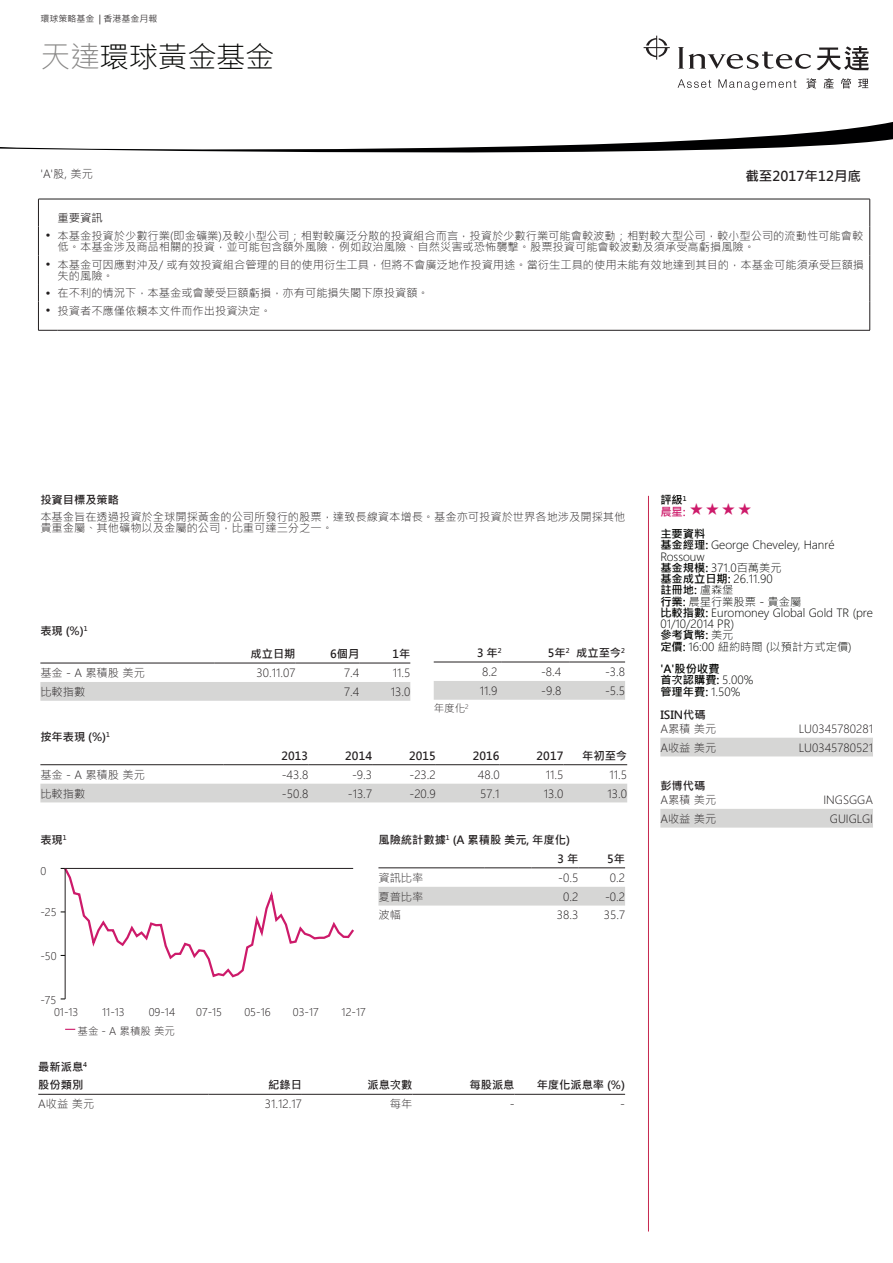
<style>
.page{position:relative;width:893px;height:1263px;background:#fff}
.page>*{position:absolute;margin:0;border:0;box-sizing:border-box;transform-origin:0 0}
.t1{font:300 30px "Microsoft Jheng Hei";letter-spacing:-.03em;color:#040503}
.t2{font:700 13.5px "Microsoft Jheng Hei";color:#231f20}
.t3{font:300 11.25px/11.2px "Microsoft Jheng Hei";color:#231f20}
.t4{font:300 11.25px/11.2px "Microsoft Jheng Hei";color:#040503}
.t5{font:700 11.25px/18.8px "Microsoft Jheng Hei";color:#231f20}
.t6{font:700 11.25px/11.2px "Microsoft Jheng Hei";color:#040503}
.t7{font:700 11.25px/11.2px "Microsoft Jheng Hei";color:#cd1a6a}
.t8{font:11.25px "Microsoft Jheng Hei";color:#231f20}
.t9{font:300 10.5px "Microsoft Jheng Hei";color:#231f20}
.t10{font:9px "Microsoft Jheng Hei";color:#231f20}
.s1{color:#888786}
.s2{font-family:"Arial";font-weight:700}
.s3{color:#040503}
.s4{font-weight:700}
.s5{font-weight:300}
</style>
<div class="page">
<svg style="left:0;top:122px;width:893px;height:30px"></svg>
<svg style="left:644px;top:36px;width:26px;height:24px"></svg>
<svg style="left:678px;top:79px;width:33px;height:9px"></svg>
<svg style="left:718px;top:79px;width:78px;height:11px"></svg>
<svg style="left:806px;top:78px;width:10px;height:11px"></svg>
<svg style="left:824px;top:78px;width:10px;height:10px"></svg>
<svg style="left:841px;top:78px;width:10px;height:11px"></svg>
<svg style="left:858px;top:79px;width:10px;height:9px"></svg>
<svg style="left:678px;top:46px;width:191px;height:24px"></svg>
<div style="left:660px;top:738px;width:213px;height:18px;background:#d6d6d5"></div>
<div style="left:660px;top:809px;width:213px;height:19px;background:#d6d6d5"></div>
<svg style="left:869px;top:200px;width:1px;height:130px"></svg>
<svg style="left:38px;top:200px;width:20px;height:131px"></svg>
<hr style="left:58px;top:330px;width:812px;height:1px;background:#231f20">
<hr style="left:378px;top:867px;width:107px;height:1px;background:#231f20">
<hr style="left:485px;top:867px;width:46px;height:1px;background:#231f20">
<hr style="left:531px;top:867px;width:47px;height:1px;background:#231f20">
<hr style="left:578px;top:867px;width:47px;height:1px;background:#231f20">
<div style="left:378px;top:887px;width:247px;height:18px;background:#d6d6d5"></div>
<hr style="left:38px;top:1094px;width:170px;height:1px;background:#231f20">
<hr style="left:208px;top:1094px;width:94px;height:1px;background:#231f20">
<hr style="left:302px;top:1094px;width:110px;height:1px;background:#231f20">
<hr style="left:412px;top:1094px;width:102px;height:1px;background:#231f20">
<hr style="left:514px;top:1094px;width:111px;height:1px;background:#231f20">
<hr style="left:648px;top:496px;width:1px;height:735px;background:#c7284f">
<hr style="left:38px;top:199px;width:832px;height:1px;background:#201d1e">
<hr style="left:434px;top:662px;width:68px;height:1px;background:#231f20">
<hr style="left:502px;top:662px;width:68px;height:1px;background:#231f20">
<hr style="left:570px;top:662px;width:55px;height:1px;background:#231f20">
<div style="left:434px;top:681px;width:191px;height:19px;background:#d6d6d5"></div>
<hr style="left:40px;top:663px;width:175px;height:1px;background:#231f20">
<hr style="left:215px;top:663px;width:81px;height:1px;background:#231f20">
<hr style="left:296px;top:663px;width:63px;height:1px;background:#231f20">
<hr style="left:359px;top:663px;width:51px;height:1px;background:#231f20">
<div style="left:40px;top:682px;width:370px;height:19px;background:#d6d6d5"></div>
<hr style="left:40px;top:764px;width:183px;height:1px;background:#231f20">
<hr style="left:223px;top:764px;width:85px;height:1px;background:#231f20">
<hr style="left:308px;top:764px;width:64px;height:1px;background:#231f20">
<hr style="left:372px;top:764px;width:64px;height:1px;background:#231f20">
<hr style="left:436px;top:764px;width:64px;height:1px;background:#231f20">
<hr style="left:500px;top:764px;width:63px;height:1px;background:#231f20">
<hr style="left:563px;top:764px;width:64px;height:1px;background:#231f20">
<div style="left:40px;top:784px;width:587px;height:18px;background:#d6d6d5"></div>
<svg style="left:61px;top:867px;width:293px;height:112px"></svg>
<hr style="left:65px;top:868px;width:1px;height:131px;background:#231f20">
<hr style="left:65px;top:868px;width:288px;height:1px;background:#231f20">
<p class="t10" style="left:40px;top:13px;width:119px">環球策略基金 | 香港基金月報</p>
<h1 class="t1" style="left:40px;top:38px;width:236px"><span class="s1">天達</span>環球黃金基金</h1>
<p class="t3" style="left:40px;top:169px;width:54px">'A'股, 美元</p>
<p class="t8" style="left:58px;top:211px;width:46px">重要資訊</p>
<p class="t3" style="left:58px;top:230px;width:807px;text-indent:-11px"><span class="s2">•</span> 本基金投資於少數行業(即金礦業)及較小型公司；相對較廣泛分散的投資組合而言，投資於少數行業可能會較波動；相對較大型公司，較小型公司的流動性可能會較低。本基金涉及商品相關的投資，並可能包含額外風險，例如政治風險、自然災害或恐怖襲擊。股票投資可能會較波動及須承受高虧損風險。</p>
<p class="t3" style="left:58px;top:259px;width:808px;text-indent:-11px"><span class="s2">•</span> 本基金可因應對沖及/ 或有效投資組合管理的目的使用衍生工具，但將不會廣泛地作投資用途。當衍生工具的使用未能有效地達到其目的，本基金可能須承受巨額損失的風險。</p>
<p class="t3" style="left:46px;top:287px;width:384px"><span class="s2">•</span> 在不利的情況下，本基金或會蒙受巨額虧損，亦有可能損失閣下原投資額。</p>
<p class="t3" style="left:46px;top:305px;width:227px"><span class="s2">•</span> 投資者不應僅依賴本文件而作出投資決定。</p>
<p class="t2" style="left:745px;top:167px;width:117px">截至2017年12月底</p>
<p class="t5" style="left:40px;top:491px;width:80px">投資目標及策略</p>
<p class="t3" style="left:40px;top:511px;width:587px">本基金旨在透過投資於全球開採黃金的公司所發行的股票，達致長線資本增長。基金亦可投資於世界各地涉及開採其他貴重金屬、其他礦物以及金屬的公司，比重可達三分之一。</p>
<p class="t5" style="left:40px;top:621px;width:49px">表現 (%)<sup>1</sup></p>
<p class="t5" style="left:477px;top:644px;width:26px">3 年<sup>2</sup></p>
<p class="t5" style="left:548px;top:644px;width:79px">5年<sup>2</sup> 成立至今<sup>2</sup></p>
<p class="t3" style="left:482px;top:666px;width:17px">8.2</p>
<p class="t3" style="left:541px;top:666px;width:22px">-8.4</p>
<p class="t3" style="left:605px;top:666px;width:22px">-3.8</p>
<p class="t3" style="left:480px;top:685px;width:19px">11.9</p>
<p class="t3" style="left:541px;top:685px;width:22px">-9.8</p>
<p class="t3" style="left:605px;top:685px;width:22px">-5.5</p>
<p class="t5" style="left:251px;top:645px;width:46px">成立日期</p>
<p class="t5" style="left:330px;top:645px;width:31px">6個月</p>
<p class="t5" style="left:392px;top:645px;width:19px">1年</p>
<p class="t3" style="left:40px;top:667px;width:106px">基金 - A 累積股 美元</p>
<p class="t3" style="left:257px;top:667px;width:40px">30.11.07</p>
<p class="t3" style="left:344px;top:667px;width:17px">7.4</p>
<p class="t3" style="left:393px;top:667px;width:19px">11.5</p>
<p class="t3" style="left:40px;top:686px;width:46px">比較指數</p>
<p class="t3" style="left:344px;top:686px;width:17px">7.4</p>
<p class="t3" style="left:391px;top:686px;width:21px">13.0</p>
<p class="t5" style="left:40px;top:727px;width:71px">按年表現 (%)<sup>1</sup></p>
<p class="t5" style="left:281px;top:746px;width:28px">2013</p>
<p class="t5" style="left:345px;top:746px;width:28px">2014</p>
<p class="t5" style="left:409px;top:746px;width:28px">2015</p>
<p class="t5" style="left:473px;top:746px;width:28px">2016</p>
<p class="t5" style="left:537px;top:746px;width:28px">2017</p>
<p class="t5" style="left:582px;top:746px;width:46px">年初至今</p>
<p class="t3" style="left:40px;top:769px;width:106px">基金 - A 累積股 美元</p>
<p class="t3" style="left:282px;top:769px;width:28px">-43.8</p>
<p class="t3" style="left:352px;top:769px;width:22px">-9.3</p>
<p class="t3" style="left:409px;top:769px;width:28px">-23.2</p>
<p class="t3" style="left:478px;top:769px;width:23px">48.0</p>
<p class="t3" style="left:546px;top:769px;width:19px">11.5</p>
<p class="t3" style="left:609px;top:769px;width:19px">11.5</p>
<p class="t3" style="left:40px;top:788px;width:46px">比較指數</p>
<p class="t3" style="left:282px;top:788px;width:28px">-50.8</p>
<p class="t3" style="left:348px;top:788px;width:26px">-13.7</p>
<p class="t3" style="left:409px;top:788px;width:28px">-20.9</p>
<p class="t3" style="left:480px;top:788px;width:21px">57.1</p>
<p class="t3" style="left:544px;top:788px;width:21px">13.0</p>
<p class="t3" style="left:608px;top:788px;width:21px">13.0</p>
<p class="t5" style="left:40px;top:831px;width:28px">表現<sup>1</sup></p>
<p class="t9" style="left:434px;top:702px;width:36px">年度化<sup>2</sup></p>
<p class="t5" style="left:558px;top:831px;width:22px;text-indent:-179px">風險統計數據<sup>1</sup> (A 累積股 美元, 年度化)<br>3 年</p>
<p class="t5" style="left:607px;top:849px;width:19px">5年</p>
<p class="t9" style="left:40px;top:865px;width:7px">0</p>
<p class="t9" style="left:40px;top:906px;width:18px">-25</p>
<p class="t9" style="left:40px;top:950px;width:18px">-50</p>
<p class="t9" style="left:40px;top:994px;width:18px">-75</p>
<p class="t9" style="left:54px;top:1006px;width:26px">01-13</p>
<p class="t9" style="left:102px;top:1006px;width:24px">11-13</p>
<p class="t9" style="left:149px;top:1006px;width:28px">09-14</p>
<p class="t9" style="left:196px;top:1006px;width:27px">07-15</p>
<p class="t9" style="left:244px;top:1006px;width:28px">05-16</p>
<p class="t9" style="left:293px;top:1006px;width:27px">03-17</p>
<p class="t9" style="left:78px;top:1024px;width:99px">基金 - A 累積股 美元</p>
<p class="t3" style="left:378px;top:872px;width:46px">資訊比率</p>
<p class="t3" style="left:558px;top:872px;width:22px">-0.5</p>
<p class="t3" style="left:610px;top:872px;width:17px">0.2</p>
<p class="t3" style="left:378px;top:891px;width:46px">夏普比率</p>
<p class="t3" style="left:563px;top:891px;width:17px">0.2</p>
<p class="t3" style="left:605px;top:891px;width:22px">-0.2</p>
<p class="t3" style="left:378px;top:910px;width:24px">波幅</p>
<p class="t3" style="left:557px;top:910px;width:23px">38.3</p>
<p class="t3" style="left:604px;top:910px;width:23px">35.7</p>
<p class="t9" style="left:342px;top:1006px;width:26px">12-17</p>
<p class="t5" style="left:38px;top:1057px;width:50px">最新派息<sup>4</sup>股份類別</p>
<p class="t5" style="left:268px;top:1076px;width:35px">紀錄日</p>
<p class="t5" style="left:367px;top:1076px;width:46px">派息次數</p>
<p class="t5" style="left:469px;top:1076px;width:46px">每股派息</p>
<p class="t5" style="left:537px;top:1076px;width:90px">年度化派息率 (%)</p>
<p class="t3" style="left:38px;top:1098px;width:57px">A收益 美元</p>
<p class="t3" style="left:265px;top:1098px;width:39px">31.12.17</p>
<p class="t3" style="left:390px;top:1098px;width:24px">每年</p>
<p class="t3" style="left:510px;top:1098px;width:6px">-</p>
<p class="t3" style="left:620px;top:1098px;width:6px">-</p>
<p class="t7" style="left:660px;top:495px;width:28px"><span class="s3">評級</span><sup>1</sup>晨星:</p>
<p class="t4" style="left:660px;top:528px;width:214px"><span class="s4">主要資料<br>基金經理:</span> George Cheveley, Hanré<br>Rossouw<br><span class="s4">基金規模:</span> 371.0百萬美元<br><span class="s4">基金成立日期:</span> 26.11.90<br><span class="s4">註冊地:</span> 盧森堡<br><span class="s4">行業:</span> 晨星行業股票 - 貴金屬<br><span class="s4">比較指數:</span> Euromoney Global Gold TR (pre<br>01/10/2014 PR)<br><span class="s4">參考貨幣:</span> 美元<br><span class="s4">定價:</span> 16:00 紐約時間 (以預計方式定價)</p>
<p class="t6" style="left:660px;top:663px;width:94px">'A'股份收費<br>首次認購費: <span class="s5">5.00%</span>管理年費: <span class="s5">1.50%</span></p>
<p class="t5" style="left:660px;top:705px;width:47px">ISIN代碼</p>
<p class="t3" style="left:660px;top:723px;width:57px">A累積 美元</p>
<p class="t3" style="left:799px;top:723px;width:76px">LU0345780281</p>
<p class="t3" style="left:660px;top:742px;width:57px">A收益 美元</p>
<p class="t3" style="left:799px;top:742px;width:76px">LU0345780521</p>
<p class="t5" style="left:660px;top:776px;width:46px">彭博代碼</p>
<p class="t3" style="left:660px;top:794px;width:57px">A累積 美元</p>
<p class="t3" style="left:823px;top:794px;width:51px">INGSGGA</p>
<p class="t3" style="left:660px;top:813px;width:57px">A收益 美元</p>
<p class="t3" style="left:830px;top:813px;width:45px">GUIGLGI</p>
</div>
